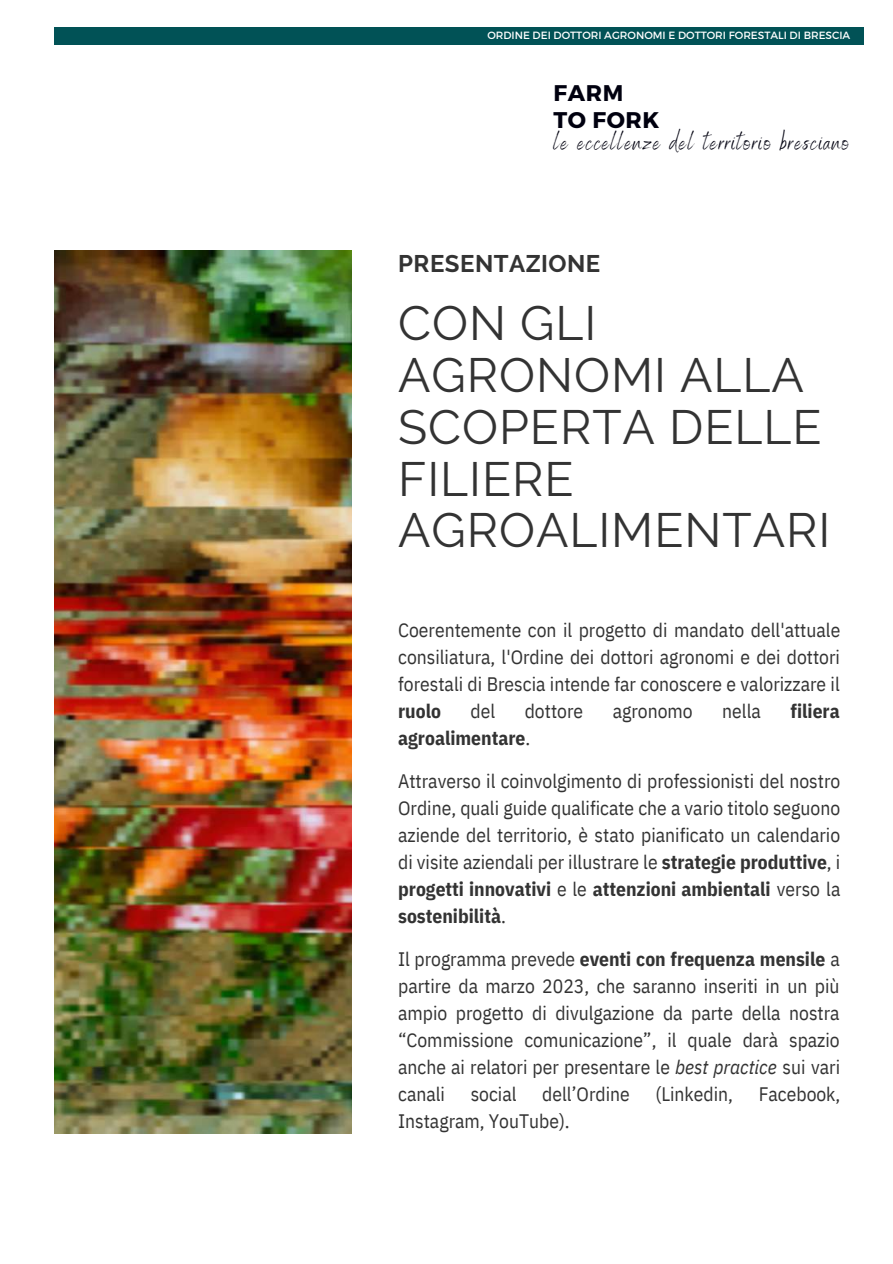
<style>
.page{position:relative;width:893px;height:1264px;background:#fff}
.page>*{position:absolute;margin:0;border:0;box-sizing:border-box;transform-origin:0 0}
.t1{font:48px/51.8px "Raleway";letter-spacing:.02em;color:#333}
.t2{font:700 24px "Raleway";letter-spacing:.02em;color:#333}
.t3{font:23.7px "Benedict";letter-spacing:.06em;color:#00000f}
.t4{font:700 22.65px/26.7px "Montserrat";letter-spacing:.025em;color:#00000f}
.t5{font:19.5px/27px "IBM Plex Sans Cond";color:#333;text-align:justify}
.t6{font:700 19.5px "IBM Plex Sans Cond";color:#333}
.t7{font:10.5px "Montserrat";color:#fff}
.s1{font-weight:400}
.s2{font-weight:700}
.s3{font-style:italic}
</style>
<div class="page">
<div style="left:54px;top:28px;width:810px;height:16px;background:#015256"></div>
<img style="left:54px;top:250px;width:297px;height:882px">
<p class="t7" style="left:487px;top:29px;width:364px">ORDINE DEI DOTTORI AGRONOMI E DOTTORI FORESTALI DI BRESCIA</p>
<p class="t4" style="left:553px;top:78px;width:107px">FARM<br>TO FORK</p>
<p class="t3" style="left:553px;top:127px;width:297px">le eccellenze del territorio bresciano</p>
<p class="t2" style="left:398px;top:249px;width:204px">PRESENTAZIONE</p>
<h1 class="t1" style="left:398px;top:297px;width:433px">CON GLI<br>AGRONOMI ALLA<br>SCOPERTA DELLE<br>FILIERE<br>AGROALIMENTARI</h1>
<p class="t5" style="left:398px;top:616px;width:443px">Coerentemente con il progetto di mandato dell'attuale consiliatura, l'Ordine dei dottori agronomi e dei dottori forestali di Brescia intende far conoscere e valorizzare il</p>
<p class="t6" style="left:398px;top:698px;width:44px">ruolo</p>
<p class="t5" style="left:470px;top:697px;width:26px">del</p>
<p class="t5" style="left:524px;top:697px;width:60px">dottore</p>
<p class="t5" style="left:612px;top:697px;width:81px">agronomo</p>
<p class="t5" style="left:722px;top:697px;width:40px">nella</p>
<p class="t6" style="left:790px;top:698px;width:51px">filiera</p>
<p class="t6" style="left:398px;top:725px;width:134px">agroalimentare<span class="s1">.</span></p>
<p class="t5" style="left:398px;top:767px;width:443px">Attraverso il coinvolgimento di professionisti del nostro Ordine, quali guide qualificate che a vario titolo seguono aziende del territorio, è stato pianificato un calendario di visite aziendali per illustrare le <span class="s2">strategie produttive</span>, i <span class="s2">progetti innovativi</span> e le <span class="s2">attenzioni ambientali</span> verso la <span class="s2">sostenibilità</span>.</p>
<p class="t5" style="left:398px;top:945px;width:443px">Il programma prevede <span class="s2">eventi con frequenza mensile</span> a partire da marzo 2023, che saranno inseriti in un più ampio progetto di divulgazione da parte della nostra “Commissione comunicazione”, il quale darà spazio anche ai relatori per presentare le <span class="s3">best practice</span> sui vari canali</p>
<p class="t5" style="left:470px;top:1080px;width:47px">social</p>
<p class="t5" style="left:542px;top:1080px;width:89px">dell’Ordine</p>
<p class="t5" style="left:655px;top:1080px;width:79px">(Linkedin,</p>
<p class="t5" style="left:758px;top:1080px;width:83px">Facebook,</p>
<p class="t5" style="left:398px;top:1107px;width:173px">Instagram, YouTube).</p>
</div>
